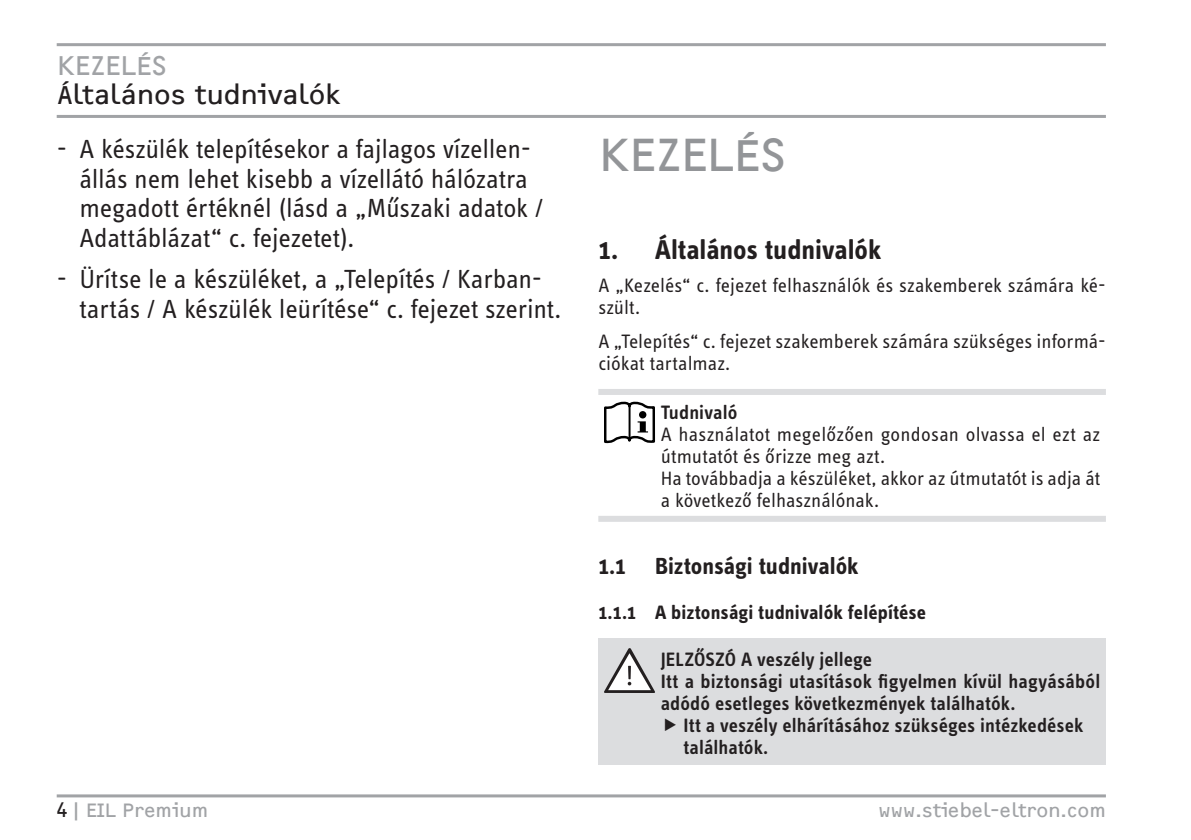
<style>
.page{position:relative;width:1191px;height:840px;background:#fff}
.page>*{position:absolute;margin:0;border:0;box-sizing:border-box;transform-origin:0 0}
.t1{font:48px "F2 FOCR Bczyk Com";letter-spacing:-.025em;color:#939598}
.t2{font:700 28px "STE Info Text";color:#231f20}
.t3{font:28px "F2 FOCR Bczyk Com";color:#231f20}
.t4{font:28px "F2 FOCR Bczyk Com";color:#a1a3a6}
.t5{font:27px/29.8px "STE Info Text";letter-spacing:-.01em;color:#231f20}
.t6{font:700 24px "STE Info Text";color:#231f20}
.t7{font:20px/22px "STE Info Text";color:#231f20}
.t8{font:600 20px/22px "STE Info Text";letter-spacing:.005em;color:#231f20}
.t9{font:700 20px "STE Info Text";letter-spacing:.005em;color:#231f20}
.t10{font:20px "F2 FOCR Bczyk Com";color:#a1a3a6}
.s1{color:#231f20}
</style>
<div class="page">
<hr style="left:57px;top:43px;width:1049px;height:3px;background:#a1a3a6">
<hr style="left:57px;top:115px;width:1049px;height:3px;background:#a1a3a6">
<hr style="left:57px;top:794px;width:1049px;height:3px;background:#a1a3a6">
<div style="left:598px;top:389px;width:508px;height:6px;background:#dcdddf"></div>
<div style="left:598px;top:515px;width:508px;height:6px;background:#dcdddf"></div>
<svg style="left:604px;top:401px;width:51px;height:42px"></svg>
<hr style="left:628px;top:405px;width:2px;height:33px;background:#000">
<div style="left:598px;top:638px;width:508px;height:126px;background:#dcdddf"></div>
<svg style="left:604px;top:648px;width:51px;height:44px"></svg>
<h2 class="t4" style="left:57px;top:49px;width:112px">Kezelés</h2>
<h2 class="t3" style="left:57px;top:78px;width:285px">Általános tudnivalók</h2>
<h3 class="t5" style="left:79px;top:134px;width:465px;text-indent:-23px">- A készülék telepítésekor a fajlagos vízellen&shy;állás nem lehet kisebb a vízellátó hálózatra megadott értéknél (lásd a „Műszaki adatok / Adattáblázat“ c. fejezetet).</h3>
<h3 class="t5" style="left:79px;top:264px;width:483px;text-indent:-23px">- Ürítse le a készüléket, a „Telepítés / Karban&shy;tartás / A készülék leürítése“ c. fejezet szerint.</h3>
<h1 class="t1" style="left:598px;top:127px;width:158px">KEZELÉS</h1>
<h2 class="t2" style="left:598px;top:233px;width:284px">1. Általános tudnivalók</h2>
<p class="t7" style="left:598px;top:274px;width:509px">A „Kezelés“ c. fejezet felhasználók és szakemberek számára ké&shy;szült.</p>
<p class="t7" style="left:598px;top:329px;width:509px">A „Telepítés“ c. fejezet szakemberek számára szükséges informá&shy;ciókat tartalmaz.</p>
<p class="t8" style="left:660px;top:401px;width:78px">Tudnivaló</p>
<p class="t7" style="left:660px;top:423px;width:441px">A használatot megelőzően gondosan olvassa el ezt az útmutatót és őrizze meg azt.<br>Ha továbbadja a készüléket, akkor az útmutatót is adja át a következő felhasználónak.</p>
<p class="t6" style="left:598px;top:552px;width:262px">1.1 Biztonsági tudnivalók</p>
<p class="t9" style="left:598px;top:600px;width:329px">1.1.1 A biztonsági tudnivalók felépítése</p>
<p class="t8" style="left:660px;top:647px;width:441px">JELZŐSZÓ A veszély jellege<br>Itt a biztonsági utasítások figyelmen kívül hagyásából adódó esetleges következmények találhatók.</p>
<p class="t8" style="left:683px;top:713px;width:401px">Itt a veszély elhárításához szükséges intézkedések találhatók.</p>
<p class="t10" style="left:57px;top:798px;width:153px"><span class="s1">4</span>|EIL Premium</p>
<p class="t10" style="left:878px;top:798px;width:229px">www.stiebel-eltron.com</p>
</div>
